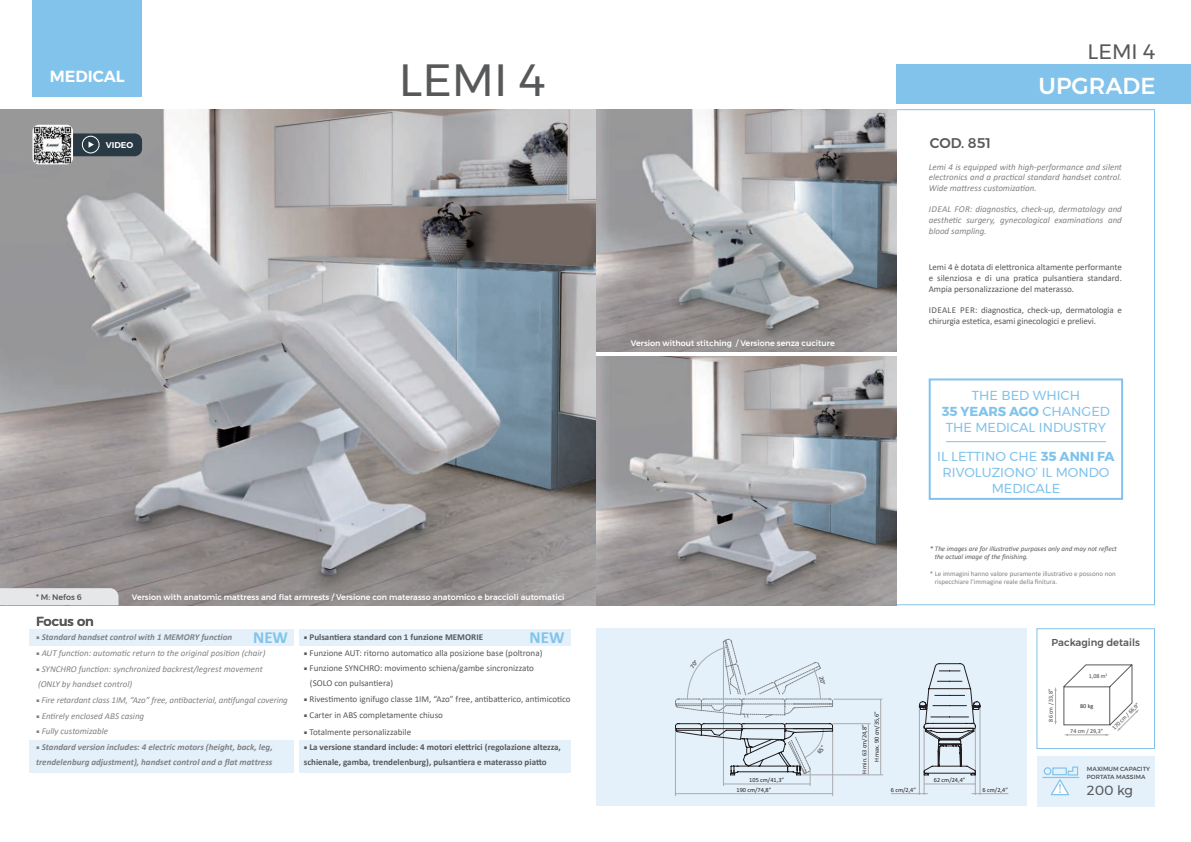
<style>
.page{position:relative;width:1191px;height:842px;background:#fff}
.page>*{position:absolute;margin:0;border:0;box-sizing:border-box;transform-origin:0 0}
.t1{font:45px "Montserrat";color:#57585a}
.t2{font:500 23px "Montserrat";color:#fff}
.t3{font:20.8px "Montserrat";color:#57585a}
.t4{font:700 17px "Calibri";color:#81c3eb}
.t5{font:600 16px "Montserrat";color:#fff}
.t6{font:500 14px "Montserrat";color:#57585a}
.t7{font:13.3px "Montserrat";color:#57585a}
.t8{font:13px/15.6px "Montserrat";color:#81c3eb;text-align:center}
.t9{font:500 13px "Montserrat";color:#57585a}
.t10{font:500 10px "Montserrat";color:#57585a}
.t11{font:9px/10.8px "Calibri";color:#57585a}
.t12{font:italic 9px/10.8px "Calibri";color:#808285;text-align:justify}
.t13{font:700 9px/15.4px "Calibri";color:#57585a}
.t14{font:italic 700 9px/15.6px "Calibri";color:#808285}
.t15{font:600 8.4px "Montserrat";color:#fff}
.t16{font:500 8px "Montserrat";color:#fff}
.t17{font:500 8px "Montserrat";letter-spacing:-.005em;color:#57585a}
.t18{font:7px/8.4px "Calibri";color:#808285}
.t19{font:italic 7px/8.4px "Calibri";color:#57585a}
.t20{font:6.3px/12.1px "Calibri";color:#231f20}
.t21{font:6px "Calibri";color:#414142}
.t22{font:6px "Calibri";color:#231f20}
.t23{font:500 5.9px/7.1px "Montserrat";color:#57585a}
.s1{font-family:"Minion Pro";font-weight:400;font-style:normal}
.s2{font-family:"Minion Pro";font-style:normal}
.s3{font-family:"Minion Pro";font-weight:400}
.s4{font-family:"Minion Pro"}
.s5{font-weight:700}
</style>
<div class="page">
<div style="left:299px;top:629px;width:271px;height:17px;background:#e4f1fa"></div>
<div style="left:299px;top:740px;width:271px;height:32px;background:#e4f1fa"></div>
<div style="left:30px;top:740px;width:264px;height:32px;background:#e4f1fa"></div>
<img style="left:595px;top:109px;width:301px;height:243px">
<img style="left:595px;top:356px;width:301px;height:249px">
<img style="left:0;top:109px;width:595px;height:496px">
<div style="left:32px;top:0;width:110px;height:96px;background:#81c3eb"></div>
<div style="left:1037px;top:756px;width:117px;height:50px;background:#e4f1fa"></div>
<div style="left:595px;top:628px;width:431px;height:178px;background:#e4f1fa"></div>
<div style="left:1036px;top:628px;width:119px;height:121px;border:1px solid #81c3eb"></div>
<hr style="left:1042px;top:777px;width:37px;height:1px;background:#81c3eb">
<div style="left:1043px;top:767px;width:8px;height:8px;border:1px solid #81c3eb;border-radius:50%"></div>
<svg style="left:1050px;top:766px;width:28px;height:29px"></svg>
<hr style="left:946px;top:441px;width:160px;height:1px;background:#81c3eb">
<div style="left:928px;top:378px;width:195px;height:122px;border:2px solid #81c3eb"></div>
<div style="left:0;top:588px;width:118px;height:17px;background:#e6e7e9"></div>
<hr style="left:1055px;top:690px;width:1px;height:32px;background:#a8a9ad">
<svg style="left:1063px;top:664px;width:76px;height:72px"></svg>
<div style="left:896px;top:64px;width:295px;height:40px;background:#81c3eb"></div>
<div style="left:30px;top:629px;width:264px;height:17px;background:#e4f1fa"></div>
<hr style="left:919px;top:708px;width:1px;height:86px;background:#a8a9ad">
<hr style="left:924px;top:727px;width:1px;height:67px;background:#a8a9ad">
<hr style="left:979px;top:708px;width:1px;height:86px;background:#a8a9ad">
<hr style="left:975px;top:727px;width:1px;height:67px;background:#a8a9ad">
<hr style="left:675px;top:730px;width:1px;height:66px;background:#a8a9ad">
<hr style="left:832px;top:730px;width:1px;height:66px;background:#a8a9ad">
<hr style="left:676px;top:793px;width:156px;height:1px;background:#a8a9ad">
<svg style="left:891px;top:793px;width:36px;height:1px"></svg>
<svg style="left:972px;top:793px;width:36px;height:1px"></svg>
<div style="left:44px;top:133px;width:98px;height:23px;background:#2a3a45;border-radius:7px"></div>
<img style="left:32px;top:125px;width:41px;height:39px">
<div style="left:82px;top:136px;width:17px;height:17px;border:1px solid #fff;border-radius:50%"></div>
<svg style="left:88px;top:141px;width:6px;height:7px"></svg>
<svg style="left:675px;top:639px;width:305px;height:146px"></svg>
<h3 class="t5" style="left:50px;top:70px;width:77px">MEDICAL</h3>
<p class="t15" style="left:106px;top:141px;width:29px">VIDEO</p>
<h1 class="t1" style="left:399px;top:60px;width:148px">LEMI 4</h1>
<p class="t17" style="left:36px;top:594px;width:47px">* M: Nefos 6</p>
<p class="t16" style="left:132px;top:591px;width:434px">Version with anatomic mattress and 昀氀at armrests / Versione con materasso anatomico e braccioli automatici</p>
<h3 class="t9" style="left:36px;top:616px;width:59px">Focus on</h3>
<p class="t14" style="left:36px;top:630px;width:198px"><span class="s1">■</span> Standard handset control with 1 MEMORY function</p>
<p class="t12" style="left:36px;top:647px;width:231px"><span class="s2">■</span> AUT func琀椀on: automa琀椀c return to the original posi琀椀on (chair)</p>
<p class="t12" style="left:36px;top:660px;width:228px;line-height:15.6px"><span class="s2">■</span> SYNCHRO func琀椀on: synchronized backrest/legrest movement (ONLY by handset control)</p>
<p class="t12" style="left:36px;top:694px;width:253px"><span class="s2">■</span> Fire retardant class 1IM, “Azo” free, an琀椀bacterial, an琀椀fungal covering</p>
<p class="t12" style="left:36px;top:710px;width:110px"><span class="s2">■</span> En琀椀rely enclosed ABS casing</p>
<p class="t12" style="left:36px;top:725px;width:74px"><span class="s2">■</span> Fully customizable</p>
<p class="t14" style="left:36px;top:740px;width:238px"><span class="s1">■</span> Standard version includes: 4 electric motors (height, back, leg, trendelenburg adjustment), handset control and a flat mattress</p>
<h3 class="t9" style="left:36px;top:616px;width:59px">Focus on</h3>
<h3 class="t4" style="left:253px;top:627px;width:36px">NEW</h3>
<h3 class="t4" style="left:529px;top:627px;width:36px">NEW</h3>
<p class="t13" style="left:304px;top:629px;width:181px"><span class="s3">■</span> Pulsan琀椀era standard con 1 funzione MEMORIE</p>
<p class="t11" style="left:304px;top:647px;width:240px"><span class="s4">■</span> Funzione AUT: ritorno automa琀椀co alla posizione base (poltrona)</p>
<p class="t11" style="left:310px;top:660px;width:225px;line-height:15.4px;text-indent:-6px"><span class="s4">■</span> Funzione SYNCHRO: movimento schiena/gambe sincronizzato (SOLO con pulsan琀椀era)</p>
<p class="t11" style="left:304px;top:693px;width:268px"><span class="s4">■</span> Rives琀椀mento ignifugo classe 1IM, “Azo” free, an琀椀ba琀琀erico, an琀椀mico琀椀co</p>
<p class="t11" style="left:304px;top:710px;width:141px"><span class="s4">■</span> Carter in ABS completamente chiuso</p>
<p class="t11" style="left:304px;top:726px;width:109px"><span class="s4">■</span> Totalmente personalizzabile</p>
<p class="t13" style="left:304px;top:739px;width:259px"><span class="s3">■</span> La versione standard include: 4 motori ele琀琀rici (regolazione altezza, schienale, gamba, trendelenburg), pulsan琀椀era e materasso pia琀琀o</p>
<p class="t16" style="left:631px;top:340px;width:205px">Version without stitching / Versione senza cuciture</p>
<p class="t20" style="left:749px;top:775px;width:36px">105 cm/41,3”</p>
<p class="t20" style="left:736px;top:784px;width:36px">190 cm/74,8”</p>
<h3 class="t3" style="left:1087px;top:42px;width:69px">LEMI 4</h3>
<h3 class="t6" style="left:930px;top:136px;width:62px">COD. 851</h3>
<h2 class="t2" style="left:1038px;top:75px;width:118px">UPGRADE</h2>
<p class="t12" style="left:928px;top:161px;width:195px">Lemi 4 is equipped with high-performance and silent electronics and a prac琀椀cal standard handset control.<br>Wide ma琀琀ress customiza琀椀on.</p>
<p class="t12" style="left:928px;top:203px;width:195px">IDEAL FOR: diagnos琀椀cs, check-up, dermatology and aesthe琀椀c surgery, gynecological examina琀椀ons and blood sampling.</p>
<p class="t11" style="left:928px;top:262px;width:195px;text-align:justify">Lemi 4 è dotata di ele琀琀ronica altamente performante e silenziosa e di una pra琀椀ca pulsan琀椀era standard.<br>Ampia personalizzazione del materasso.</p>
<p class="t11" style="left:928px;top:304px;width:195px">IDEALE PER: diagnos琀椀ca, check-up, dermatologia e chirurgia este琀椀ca, esami ginecologici e prelievi.</p>
<h3 class="t8" style="left:941px;top:389px;width:170px">THE BED WHICH<br><span class="s5">35 YEARS AGO</span> CHANGED<br>THE MEDICAL INDUSTRY</h3>
<h3 class="t8" style="left:937px;top:450px;width:179px">IL LETTINO CHE <span class="s5">35 ANNI FA<br></span>RIVOLUZIONO’ IL MONDO<br>MEDICALE</h3>
<p class="t19" style="left:934px;top:544px;width:184px;text-indent:-5px">* The images are for illustra琀椀ve purposes only and may not re昀氀ect the actual image of the 昀椀nishing.</p>
<p class="t18" style="left:934px;top:569px;width:182px;text-indent:-5px">* Le immagini hanno valore puramente illustra琀椀vo e possono non rispecchiare l’immagine reale della 昀椀nitura.</p>
<p class="t20" style="left:858px;top:762px;width:52px;text-indent:-12px;rotate:-90deg">H min. 63 cm/24,8”<br>H max. 90 cm/35,6”</p>
<p class="t20" style="left:933px;top:775px;width:33px">62 cm/24,4”</p>
<p class="t20" style="left:890px;top:784px;width:27px">6 cm/2,4”</p>
<p class="t20" style="left:982px;top:784px;width:27px">6 cm/2,4”</p>
<p class="t10" style="left:1051px;top:637px;width:90px">Packaging details</p>
<p class="t21" style="left:1048px;top:721px;width:34px;rotate:-90deg">86 cm / 33,8”</p>
<p class="t21" style="left:1088px;top:673px;width:20px">1,08 m<sup>3</sup></p>
<p class="t22" style="left:1080px;top:704px;width:14px">80 kg</p>
<p class="t21" style="left:1070px;top:729px;width:34px">74 cm / 29,3”</p>
<p class="t21" style="left:1111px;top:727px;width:37px;rotate:-45deg">170 cm / 66,9”</p>
<p class="t23" style="left:1087px;top:766px;width:65px">MAXIMUM CAPACITY<br>PORTATA MASSIMA</p>
<h3 class="t7" style="left:1087px;top:784px;width:48px">200 kg</h3>
</div>
